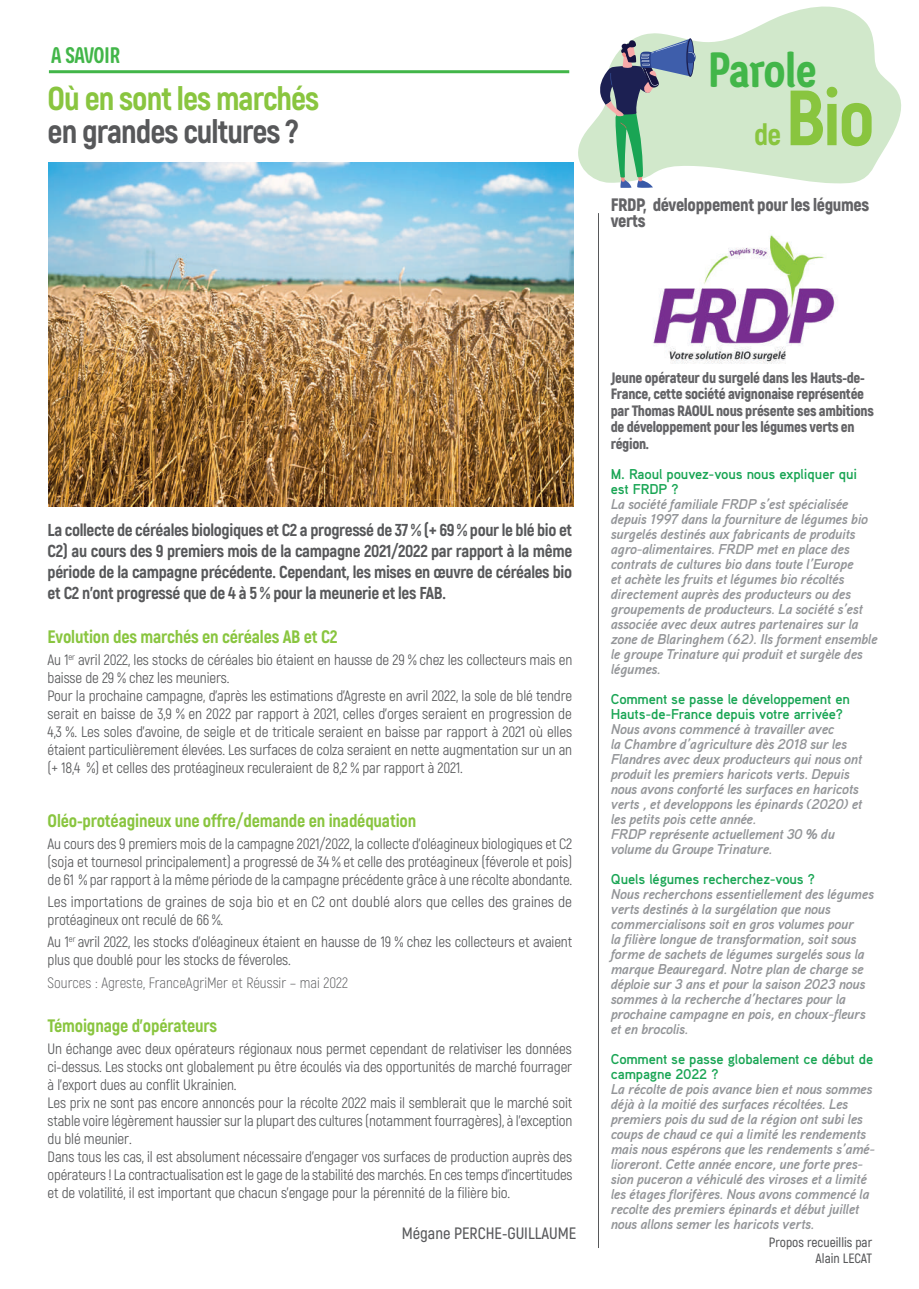
<style>
.page{position:relative;width:919px;height:1289px;background:#fff}
.page>*{position:absolute;margin:0;border:0;box-sizing:border-box;transform-origin:0 0}
.t1{font:800 78px "Akrobat";color:#89c53f}
.t2{font:49.5px "Ledare Bold PERSONALUSEONLY";letter-spacing:-.005em;color:#42b649}
.t3{font:800 33px "Akrobat";letter-spacing:-.03em;color:#89c53f}
.t4{font:800 33px "Akrobat";letter-spacing:-.03em;color:#57585a}
.t5{font:800 30px "Akrobat";color:#89c53f}
.t6{font:22.5px "Ledare Bold PERSONALUSEONLY";color:#42b649}
.t7{font:800 18px "Akrobat";letter-spacing:-.01em;color:#89c53f}
.t8{font:900 18px/16.5px "Akrobat";letter-spacing:-.02em;color:#636366}
.t9{font:800 17.25px/20.7px "Akrobat";letter-spacing:-.02em;color:#57585a;text-align:justify}
.t10{font:600 16.5px "Akrobat";color:#57585a}
.t11{font:15px/18px "Akrobat";letter-spacing:-.01em;color:#57585a}
.t12{font:900 15px/16.5px "Akrobat";letter-spacing:-.02em;color:#636366}
.t13{font:300 15px "Akrobat";color:#57585a}
.t14{font:italic 700 14.25px/15px "Aaux Pro";letter-spacing:-.02em;color:#939598}
.t15{font:700 14.25px/15px "Aaux Pro";letter-spacing:-.01em;color:#19a554}
.t16{font:600 13.5px/16.2px "Akrobat";color:#57585a;text-align:right}
</style>
<div class="page">
<svg style="left:578px;top:6px;width:323px;height:178px;fill:#d1e8cb"></svg>
<hr style="left:49px;top:70px;width:520px;height:3px;background:#42b649">
<svg style="left:600px;top:38px;width:95px;height:150px;background:#a2bab2"></svg>
<img style="left:653px;top:235px;width:182px;height:129px">
<svg style="left:598px;top:213px;width:1px;height:1034px"></svg>
<img style="left:49px;top:162px;width:524px;height:344px">
<h3 class="t6" style="left:51px;top:37px;width:71px">A SAVOIR</h3>
<h3 class="t3" style="left:48px;top:77px;width:273px">Où en sont les marchés</h3>
<h3 class="t4" style="left:48px;top:110px;width:252px">en grandes cultures ?</h3>
<h2 class="t2" style="left:708px;top:31px;width:109px">Parole</h2>
<h1 class="t1" style="left:785px;top:68px;width:91px">Bio</h1>
<h3 class="t5" style="left:754px;top:116px;width:28px">de</h3>
<p class="t8" style="left:610px;top:196px;width:260px">FRDP, développement pour les légumes verts</p>
<p class="t9" style="left:48px;top:520px;width:526px">La collecte de céréales biologiques et C2 a progressé de 37 % (+ 69 % pour le blé bio et C2) au cours des 9 premiers mois de la campagne 2021/2022 par rapport à la même période de la campagne précédente. Cependant, les mises en œuvre de céréales bio et C2 n’ont progressé que de 4 à 5 % pour la meunerie et les FAB.</p>
<p class="t7" style="left:48px;top:625px;width:291px">Evolution des marchés en céréales AB et C2</p>
<p class="t11" style="left:48px;top:651px;width:526px">Au 1<sup>er</sup> avril 2022, les stocks de céréales bio étaient en hausse de 29 % chez les collecteurs mais en baisse de 29 % chez les meuniers.<br>Pour la prochaine campagne, d’après les estimations d’Agreste en avril 2022, la sole de blé tendre serait en baisse de 3,9 % en 2022 par rapport à 2021, celles d’orges seraient en progression de 4,3 %. Les soles d’avoine, de seigle et de triticale seraient en baisse par rapport à 2021 où elles étaient particulièrement élevées. Les surfaces de colza seraient en nette augmentation sur un an (+ 18,4 %) et celles des protéagineux reculeraient de 8,2 % par rapport à 2021.</p>
<p class="t7" style="left:48px;top:808px;width:370px">Oléo-protéagineux une offre/demande en inadéquation</p>
<p class="t11" style="left:48px;top:834px;width:526px;text-align:justify">Au cours des 9 premiers mois de la campagne 2021/2022, la collecte d’oléagineux biologiques et C2 (soja et tournesol principalement) a progressé de 34 % et celle des protéagineux (féverole et pois) de 61 % par rapport à la même période de la campagne précédente grâce à une récolte abondante.</p>
<p class="t11" style="left:48px;top:892px;width:526px">Les importations de graines de soja bio et en C2 ont doublé alors que celles des graines de protéagineux ont reculé de 66 %.</p>
<p class="t11" style="left:48px;top:933px;width:526px">Au 1<sup>er</sup> avril 2022, les stocks d’oléagineux étaient en hausse de 19 % chez les collecteurs et avaient plus que doublé pour les stocks de féveroles.</p>
<p class="t13" style="left:48px;top:973px;width:302px">Sources : Agreste, FranceAgriMer et Réussir – mai 2022</p>
<p class="t7" style="left:48px;top:1014px;width:171px">Témoignage d’opérateurs</p>
<p class="t11" style="left:48px;top:1040px;width:526px">Un échange avec deux opérateurs régionaux nous permet cependant de relativiser les données ci-dessus. Les stocks ont globalement pu être écoulés via des opportunités de marché fourrager à l’export dues au conflit Ukrainien.<br>Les prix ne sont pas encore annoncés pour la récolte 2022 mais il semblerait que le marché soit stable voire légèrement haussier sur la plupart des cultures (notamment fourragères), à l’exception du blé meunier.<br>Dans tous les cas, il est absolument nécessaire d’engager vos surfaces de production auprès des opérateurs ! La contractualisation est le gage de la stabilité des marchés. En ces temps d’incertitudes et de volatilité, il est important que chacun s’engage pour la pérennité de la filière bio.</p>
<p class="t10" style="left:401px;top:1223px;width:176px">Mégane PERCHE-GUILLAUME</p>
<p class="t12" style="left:610px;top:369px;width:265px">Jeune opérateur du surgelé dans les Hauts-de-France, cette société avignonaise représentée par Thomas RAOUL nous présente ses ambitions de développement pour les légumes verts en région.</p>
<p class="t15" style="left:610px;top:465px;width:248px">M. Raoul pouvez-vous nous expliquer qui est FRDP ?</p>
<p class="t14" style="left:610px;top:495px;width:268px">La société familiale FRDP s’est spécialisée depuis 1997 dans la fourniture de légumes bio surgelés destinés aux fabricants de produits agro-alimentaires. FRDP met en place des contrats de cultures bio dans toute l’Europe<br>et achète les fruits et légumes bio récoltés directement auprès des producteurs ou des groupements de producteurs. La société s’est associée avec deux autres partenaires sur la zone de Blaringhem (62). Ils forment ensemble le groupe Trinature qui produit et surgèle des légumes.</p>
<p class="t15" style="left:610px;top:691px;width:241px">Comment se passe le développement en<br>Hauts-de-France depuis votre arrivée?</p>
<p class="t14" style="left:610px;top:720px;width:253px">Nous avons commencé à travailler avec<br>la Chambre d’agriculture dès 2018 sur les Flandres avec deux producteurs qui nous ont produit les premiers haricots verts. Depuis nous avons conforté les surfaces en haricots verts , et developpons les épinards (2020) et les petits pois cette année.<br>FRDP représente actuellement 30 % du volume du Groupe Trinature.</p>
<p class="t15" style="left:610px;top:871px;width:206px">Quels légumes recherchez-vous ?</p>
<p class="t14" style="left:610px;top:886px;width:265px">Nous recherchons essentiellement des légumes verts destinés à la surgélation que nous commercialisons soit en gros volumes pour<br>la filière longue de transformation, soit sous forme de sachets de légumes surgelés sous la marque Beauregard. Notre plan de charge se déploie sur 3 ans et pour la saison 2023 nous sommes à la recherche d’hectares pour la prochaine campagne en pois, en choux-fleurs et en brocolis.</p>
<p class="t15" style="left:610px;top:1051px;width:264px">Comment se passe globalement ce début de campagne 2022 ?</p>
<p class="t14" style="left:610px;top:1081px;width:266px">La récolte de pois avance bien et nous sommes déjà à la moitié des surfaces récoltées. Les premiers pois du sud de la région ont subi les coups de chaud ce qui a limité les rendements mais nous espérons que les rendements s’amé&shy;lioreront. Cette année encore, une forte pres&shy;sion puceron a véhiculé des viroses et a limité les étages florifères. Nous avons commencé la recolte des premiers épinards et début juillet nous allons semer les haricots verts.</p>
<p class="t16" style="left:768px;top:1233px;width:105px">Propos recueillis par<br>Alain LECAT</p>
</div>
